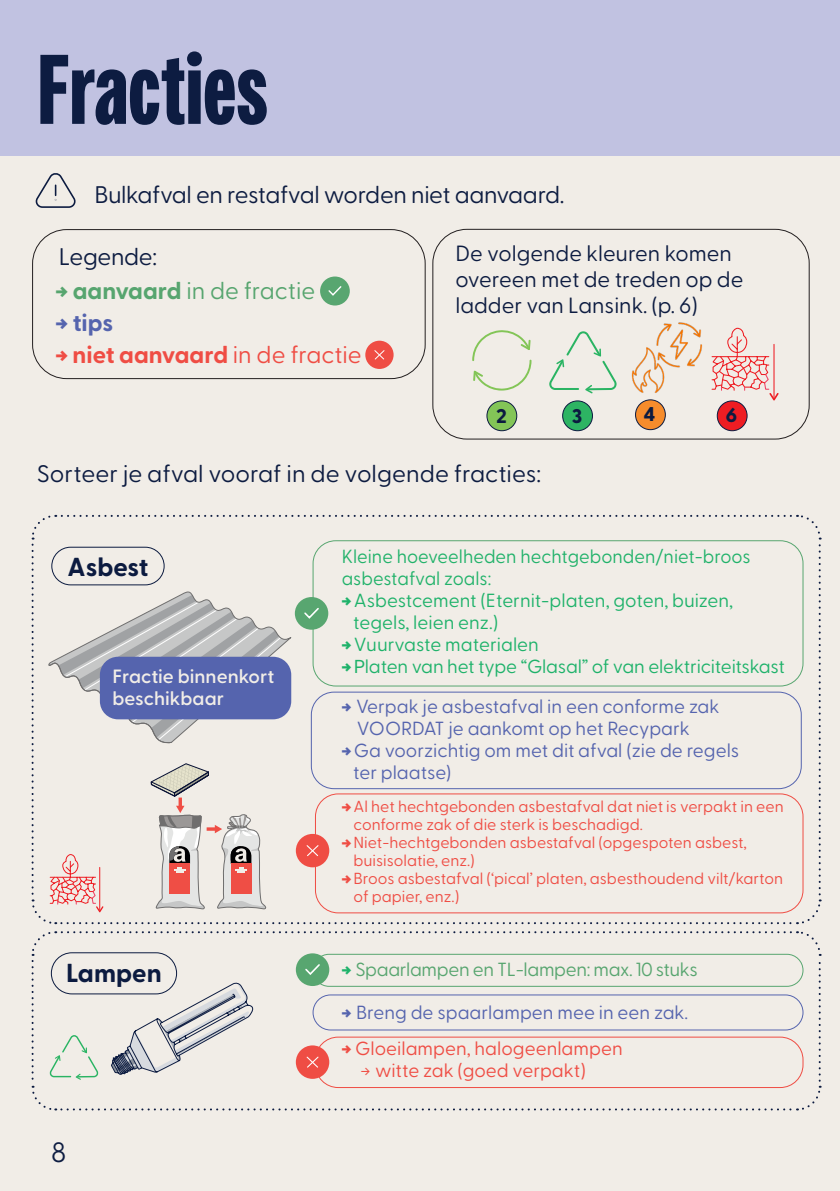
<style>
.page{position:relative;width:840px;height:1191px;background:#fff}
.page>*{position:absolute;margin:0;border:0;box-sizing:border-box;transform-origin:0 0}
.t1{font:900 100px "Fairweather";color:#0d1c41}
.t2{font:28px "Greycliff CF";color:#0d1c41}
.t3{font:700 26px "Greycliff CF";color:#0c1b40}
.t4{font:24px "Greycliff CF";letter-spacing:-.015em;color:#0d1c41}
.t5{font:700 24px "Greycliff CF";color:#ef4d44}
.t6{font:24px "Greycliff CF";color:#57a56f}
.t7{font:700 24px "Greycliff CF";color:#5564ae}
.t8{font:22px/26px "Greycliff CF";color:#0d1c41}
.t9{font:800 20px "Greycliff CF";color:#0c1b40}
.t10{font:600 19.2px/22.4px "Greycliff CF";color:#f1ede7}
.t11{font:19px "Greycliff CF";color:#5564ae}
.t12{font:19px/22px "Greycliff CF";letter-spacing:-.005em;color:#1eb26a}
.t13{font:19px/22px "Greycliff CF";color:#21b26a}
.t14{font:19px "Greycliff CF";color:#ef4d44}
.t15{font:19px "Greycliff CF";letter-spacing:-.02em;color:#57a56f}
.t16{font:900 19px "Fairweather";color:#ef4d44}
.t17{font:16px/18px "Greycliff CF";color:#ef4d44}
.s1{font-family:"Fairweather";font-weight:900}
.s2{font-weight:700}
.s3{font-weight:400}
.s4{font-family:"DIN2014"}
.s5{font-family:"Fairweather";font-weight:900;color:#1eb26a}
.s6{font-family:"Fairweather"}
</style>
<div class="page">
<div style="left:0;top:0;width:839px;height:156px;background:#c1c2e1"></div>
<div style="left:0;top:156px;width:839px;height:1035px;background:#f1ede7"></div>
<svg style="left:35px;top:173px;width:41px;height:35px"></svg>
<div style="left:320px;top:276px;width:29px;height:29px;background:#58a670;border-radius:50%"></div>
<svg style="left:328px;top:286px;width:14px;height:10px"></svg>
<div style="left:365px;top:341px;width:28px;height:28px;background:#ef4d44;border-radius:50%"></div>
<svg style="left:374px;top:350px;width:11px;height:10px"></svg>
<div style="left:32px;top:229px;width:393px;height:150px;border:1px solid #231f20;border-radius:34px"></div>
<div style="left:432px;top:229px;width:377px;height:210px;border:1px solid #231f20;border-radius:34px"></div>
<svg style="left:549px;top:331px;width:67px;height:62px"></svg>
<svg style="left:711px;top:327px;width:67px;height:73px"></svg>
<svg style="left:472px;top:330px;width:59px;height:60px"></svg>
<div style="left:486px;top:401px;width:30px;height:30px;background:#83c557;border-radius:50%"></div>
<div style="left:486px;top:400px;width:30px;height:31px;border:1px solid #0c1b40;border-radius:50%"></div>
<div style="left:562px;top:401px;width:30px;height:30px;background:#2db463;border-radius:50%"></div>
<div style="left:562px;top:400px;width:30px;height:31px;border:1px solid #0c1b40;border-radius:50%"></div>
<div style="left:635px;top:400px;width:30px;height:29px;background:#f68c2c;border-radius:50%"></div>
<div style="left:635px;top:399px;width:30px;height:31px;border:1px solid #0c1b40;border-radius:50%"></div>
<div style="left:716px;top:401px;width:30px;height:30px;background:#ee1d23;border-radius:50%"></div>
<div style="left:716px;top:400px;width:31px;height:31px;border:1px solid #0c1b40;border-radius:50%"></div>
<img style="left:631px;top:322px;width:71px;height:71px">
<svg style="left:31px;top:514px;width:790px;height:597px"></svg>
<div style="left:100px;top:657px;width:191px;height:62px;background:#5564ae;border-radius:18px"></div>
<p class="t1" style="left:38px;top:33px;width:232px">Fracties</p>
<p class="t4" style="left:94px;top:176px;width:471px">Bulkafval en restafval worden niet aanvaard.</p>
<p class="t4" style="left:59px;top:239px;width:100px">Legende:</p>
<p class="t8" style="left:455px;top:238px;width:289px">De volgende kleuren komen overeen met de treden op de ladder van Lansink. (p. 6)</p>
<p class="t6" style="left:56px;top:273px;width:261px"><span class="s1">→</span> <span class="s2">aanvaard</span> in de fractie</p>
<p class="t7" style="left:56px;top:304px;width:59px"><span class="s1">→</span> tips</p>
<p class="t5" style="left:56px;top:336px;width:307px"><span class="s1">→</span> niet aanvaard <span class="s3">in de fractie</span></p>
<p class="t9" style="left:496px;top:400px;width:12px">2</p>
<p class="t9" style="left:571px;top:400px;width:12px">3</p>
<p class="t9" style="left:643px;top:399px;width:13px">4</p>
<p class="t9" style="left:725px;top:400px;width:13px">6</p>
<p class="t4" style="left:37px;top:455px;width:505px">Sorteer je afval vooraf in de volgende fracties:</p>
<p class="t3" style="left:68px;top:547px;width:82px">Asbest</p>
<p class="t10" style="left:112px;top:664px;width:163px">Fractie binnenkort beschikbaar</p>
<p class="t3" style="left:66px;top:953px;width:97px">Lampen</p>
<p class="t2" style="left:51px;top:1131px;width:17px">8</p>
<p class="t13" style="left:341px;top:544px;width:410px">Kleine hoeveelheden hechtgebonden/niet-broos asbestafval zoals:</p>
<p class="t12" style="left:353px;top:588px;width:381px;text-indent:-11px"><span class="s1">→</span>Asbestcement (Eternit-platen, goten, buizen, tegels, leien enz.)</p>
<p class="t12" style="left:341px;top:632px;width:199px"><span class="s1">→</span> Vuurvaste materialen</p>
<p class="t12" style="left:341px;top:654px;width:444px"><span class="s1">→</span> <span class="s4">P</span>laten van het type “Glasal” of van elektriciteitskast</p>
<p class="t11" style="left:341px;top:691px;width:379px"><span class="s1">→</span> Verpak je asbestafval in een conforme zak</p>
<p class="t11" style="left:357px;top:713px;width:334px">VOORDAT je aankomt op het Recypark</p>
<p class="t11" style="left:341px;top:735px;width:399px"><span class="s1">→</span> Ga voorzichtig om met dit afval (zie de regels</p>
<p class="t11" style="left:353px;top:757px;width:100px">ter plaatse)</p>
<p class="t17" style="left:353px;top:796px;width:431px">Al het hechtgebonden asbestafval dat niet is verpakt in een conforme zak of die sterk is beschadigd.</p>
<p class="t17" style="left:353px;top:832px;width:394px">Niet-hechtgebonden asbestafval (opgespoten asbest, buisisolatie, enz.)</p>
<p class="t17" style="left:353px;top:868px;width:431px">Broos asbestafval (‘pical’ platen, asbesthoudend vilt/karton of papier, enz.)</p>
<p class="t16" style="left:341px;top:795px;width:11px">→</p>
<p class="t16" style="left:341px;top:831px;width:11px">→</p>
<p class="t16" style="left:341px;top:867px;width:11px">→</p>
<p class="t15" style="left:341px;top:954px;width:357px"><span class="s5">→</span> Spaarlampen en TL-lampen: max. 10 stuks</p>
<p class="t11" style="left:341px;top:998px;width:348px"><span class="s1">→</span> Breng de spaarlampen mee in een zak.</p>
<p class="t14" style="left:341px;top:1034px;width:282px"><span class="s1">→</span> Gloeilampen, halogeenlampen</p>
<p class="t14" style="left:361px;top:1056px;width:226px"><span class="s6">→</span> witte zak (goed verpakt)</p>
</div>
